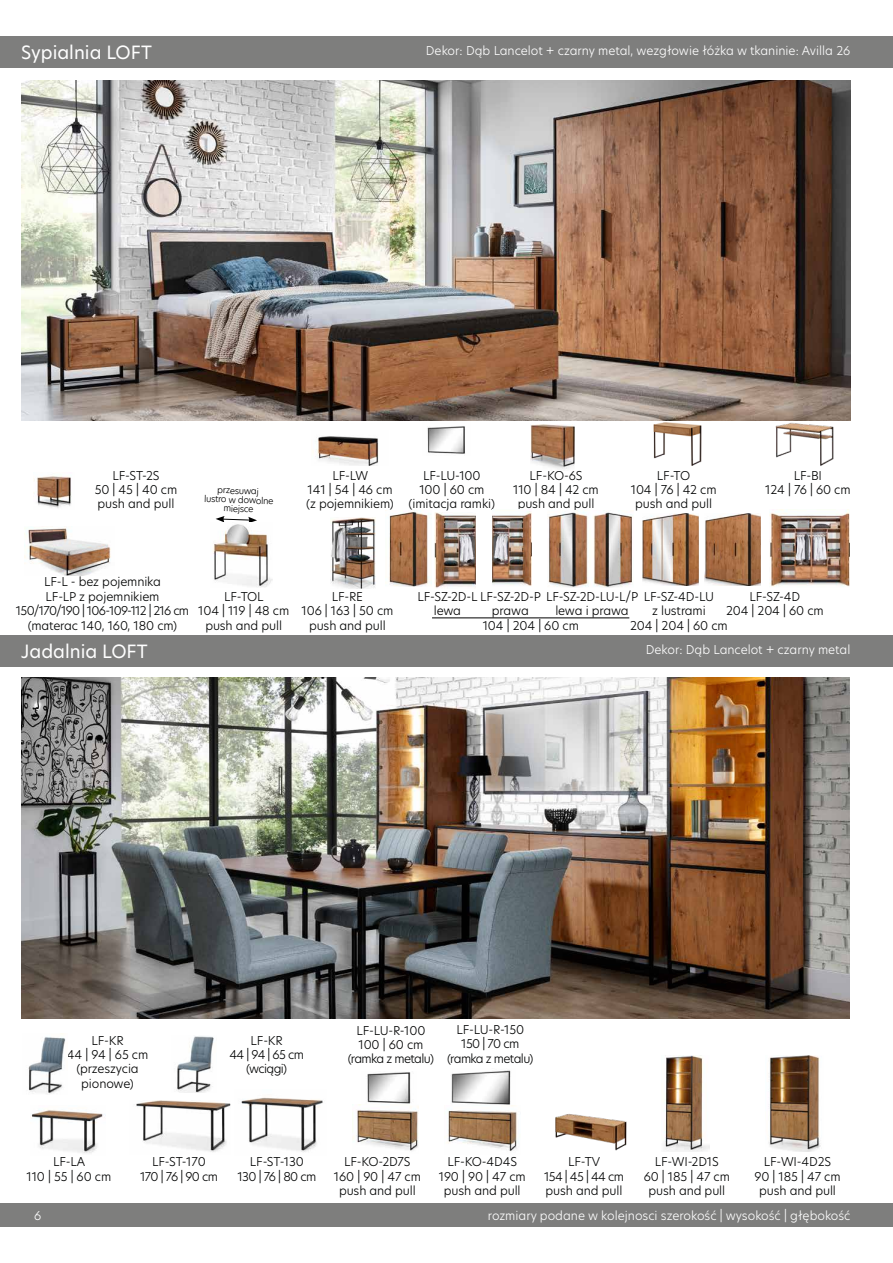
<style>
.page{position:relative;width:893px;height:1263px;background:#fff}
.page>*{position:absolute;margin:0;border:0;box-sizing:border-box;transform-origin:0 0}
.t1{font:18px "New Hero";color:#fff}
.t2{font:300 12px/14.4px "New Hero";letter-spacing:-.01em;color:#010202;text-align:center}
.t3{font:300 12px "New Hero";color:#fff}
.t4{font:300 12px/14.4px "New Hero";letter-spacing:-.05em;color:#010202;text-align:center}
.t5{font:300 12px/14.4px "New Hero";letter-spacing:-.01em;color:#000}
.t6{font:300 9px/9px "New Hero";color:#000;text-align:center}
</style>
<div class="page">
<div style="left:0;top:1203px;width:893px;height:24px;background:#7e7e7d"></div>
<img style="left:21px;top:678px;width:829px;height:340px">
<svg style="left:216px;top:516px;width:41px;height:6px"></svg>
<hr style="left:432px;top:618px;width:197px;height:1px;background:#000">
<img style="left:642px;top:513px;width:57px;height:73px">
<img style="left:21px;top:80px;width:829px;height:340px">
<img style="left:451px;top:1070px;width:60px;height:35px">
<img style="left:367px;top:1072px;width:44px;height:32px">
<img style="left:241px;top:1097px;width:82px;height:55px">
<img style="left:136px;top:1101px;width:95px;height:51px">
<img style="left:31px;top:1110px;width:74px;height:43px">
<img style="left:389px;top:511px;width:41px;height:76px">
<img style="left:435px;top:512px;width:41px;height:76px">
<img style="left:24px;top:527px;width:87px;height:49px">
<img style="left:492px;top:509px;width:40px;height:77px">
<img style="left:653px;top:423px;width:49px;height:43px">
<img style="left:772px;top:405px;width:67px;height:61px">
<img style="left:705px;top:513px;width:55px;height:73px">
<img style="left:770px;top:509px;width:79px;height:78px">
<img style="left:330px;top:518px;width:45px;height:71px">
<img style="left:530px;top:424px;width:45px;height:45px">
<img style="left:33px;top:476px;width:39px;height:32px">
<img style="left:315px;top:436px;width:64px;height:29px">
<img style="left:213px;top:524px;width:60px;height:63px">
<img style="left:427px;top:426px;width:38px;height:28px">
<img style="left:555px;top:1114px;width:72px;height:37px">
<img style="left:664px;top:1056px;width:45px;height:96px">
<img style="left:768px;top:1055px;width:53px;height:97px">
<img style="left:447px;top:1105px;width:72px;height:46px">
<img style="left:352px;top:1104px;width:67px;height:47px">
<img style="left:28px;top:1033px;width:38px;height:61px">
<img style="left:176px;top:1036px;width:38px;height:56px">
<div style="left:0;top:36px;width:893px;height:31px;background:#7e7e7d"></div>
<div style="left:0;top:635px;width:893px;height:31px;background:#7e7e7d"></div>
<img style="left:548px;top:511px;width:85px;height:76px">
<h1 class="t1" style="left:21px;top:40px;width:132px">Sypialnia LOFT</h1>
<p class="t3" style="left:426px;top:43px;width:426px">Dekor: Dąb Lancelot + czarny metal, wezgłowie łóżka w tkaninie: Avilla 26</p>
<p class="t2" style="left:95px;top:468px;width:84px">LF-ST-2S<br>50 | 45 | 40 cm push and pull</p>
<p class="t2" style="left:765px;top:468px;width:87px">LF-BI<br>124 | 76 | 60 cm</p>
<p class="t2" style="left:513px;top:468px;width:87px">LF-KO-6S<br>110 | 84 | 42 cm push and pull</p>
<p class="t2" style="left:409px;top:468px;width:88px">LF-LU-100<br>100 | 60 cm (imitacja ramki)</p>
<p class="t2" style="left:631px;top:468px;width:87px">LF-TO<br>104 | 76 | 42 cm push and pull</p>
<p class="t5" style="left:332px;top:468px;width:37px">LF-LW</p>
<p class="t2" style="left:306px;top:482px;width:89px;text-align:left">141 | 54 | 46 cm (z pojemnikiem)</p>
<p class="t6" style="left:205px;top:485px;width:71px;rotate:2deg">przesuwaj<br>lustro w dowolne miejsce</p>
<p class="t2" style="left:16px;top:574px;width:175px">LF-L - bez pojemnika<br>LF-LP z pojemnikiem<br>150/170/190 | 106-109-112 | 216 cm (materac 140, 160, 180 cm)</p>
<p class="t2" style="left:198px;top:589px;width:93px">LF-TOL<br>104 | 119 | 48 cm push and pull</p>
<p class="t2" style="left:301px;top:589px;width:93px">LF-RE<br>106 | 163 | 50 cm push and pull</p>
<p class="t5" style="left:492px;top:589px;width:148px;text-indent:-74px">LF-SZ-2D-L LF-SZ-2D-P LF-SZ-2D-LU-L/P prawa</p>
<p class="t2" style="left:630px;top:589px;width:99px">LF-SZ-4D-LU<br>z lustrami<br>204 | 204 | 60 cm</p>
<p class="t2" style="left:726px;top:589px;width:99px">LF-SZ-4D<br>204 | 204 | 60 cm</p>
<p class="t5" style="left:434px;top:603px;width:29px">lewa</p>
<p class="t5" style="left:555px;top:603px;width:75px">lewa i prawa</p>
<p class="t2" style="left:483px;top:618px;width:98px">104 | 204 | 60 cm</p>
<h1 class="t1" style="left:21px;top:639px;width:128px">Jadalnia LOFT</h1>
<p class="t3" style="left:646px;top:641px;width:206px">Dekor: Dąb Lancelot + czarny metal</p>
<p class="t2" style="left:67px;top:1033px;width:83px">LF-KR<br>44 | 94 | 65 cm (przeszycia pionowe)</p>
<p class="t4" style="left:229px;top:1033px;width:76px">LF-KR<br>44 | 94 | 65 cm (wciągi)</p>
<p class="t4" style="left:348px;top:1023px;width:88px">LF-LU-R-100<br>100 | 60 cm (ramka z metalu)</p>
<p class="t4" style="left:447px;top:1022px;width:88px">LF-LU-R-150<br>150 | 70 cm (ramka z metalu)</p>
<p class="t4" style="left:140px;top:1154px;width:79px">LF-ST-170<br>170 | 76 | 90 cm</p>
<p class="t4" style="left:237px;top:1154px;width:80px">LF-ST-130<br>130 | 76 | 80 cm</p>
<p class="t2" style="left:334px;top:1154px;width:89px">LF-KO-2D7S<br>160 | 90 | 47 cm push and pull</p>
<p class="t2" style="left:439px;top:1154px;width:88px">LF-KO-4D4S<br>190 | 90 | 47 cm push and pull</p>
<p class="t2" style="left:644px;top:1154px;width:88px">LF-WI-2D1S<br>60 | 185 | 47 cm push and pull</p>
<p class="t2" style="left:754px;top:1154px;width:88px">LF-WI-4D2S<br>90 | 185 | 47 cm push and pull</p>
<p class="t2" style="left:27px;top:1154px;width:86px">LF-LA<br>110 | 55 | 60 cm</p>
<p class="t2" style="left:544px;top:1154px;width:81px">LF-TV<br>154 | 45 | 44 cm push and pull</p>
<p class="t3" style="left:34px;top:1207px;width:9px">6</p>
<p class="t3" style="left:488px;top:1207px;width:364px">rozmiary podane w kolejnosci szerokość | wysokość | głębokość</p>
</div>
